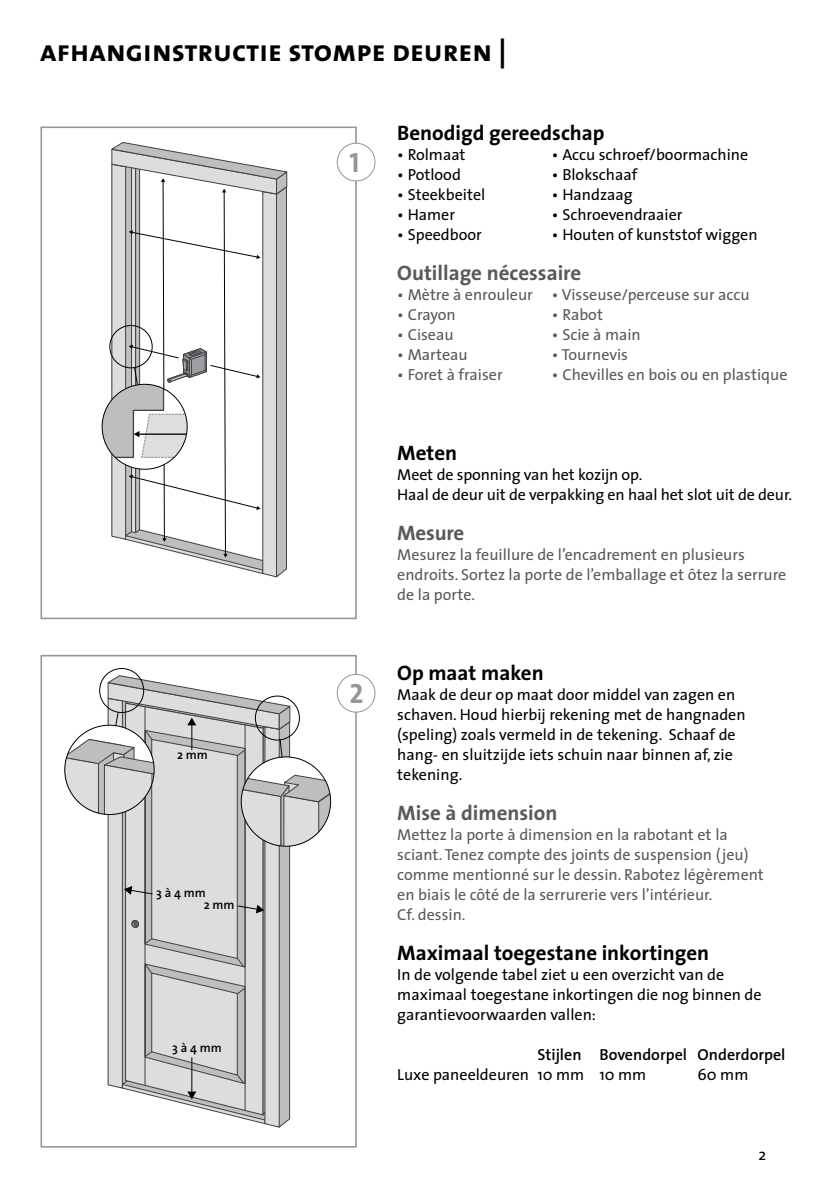
<style>
.page{position:relative;width:840px;height:1191px;background:#fff}
.page>*{position:absolute;margin:0;border:0;box-sizing:border-box;transform-origin:0 0}
.t1{font:30px "The Sans Bold Caps";color:#000}
.t2{font:28px "The Sans Bold Caps";color:#939598}
.t3{font:700 21px "The Sans";color:#000}
.t4{font:700 21px "The Sans";color:#58595b}
.t5{font:16px/20px "The Sans";color:#000}
.t6{font:16px/20px "The Sans";color:#58595b}
.t7{font:600 16px "The Sans";color:#000}
.t8{font:600 12.6px "The Sans";color:#000}
</style>
<div class="page">
<svg style="left:65px;top:674px;width:265px;height:454px"></svg>
<div style="left:40px;top:655px;width:316px;height:492px;border:2px solid #939598"></div>
<div style="left:337px;top:674px;width:38px;height:38px;background:#fff;border-radius:50%"></div>
<div style="left:336px;top:674px;width:39px;height:38px;border:1px solid #939598;border-radius:50%"></div>
<svg style="left:102px;top:142px;width:186px;height:436px"></svg>
<div style="left:40px;top:126px;width:316px;height:493px;border:2px solid #939598"></div>
<div style="left:337px;top:143px;width:38px;height:38px;background:#fff;border-radius:50%"></div>
<div style="left:336px;top:143px;width:39px;height:38px;border:1px solid #939598;border-radius:50%"></div>
<h1 class="t1" style="left:40px;top:26px;width:468px">afhanginstructie stompe deuren |</h1>
<p class="t8" style="left:177px;top:744px;width:32px">2 mm</p>
<p class="t8" style="left:156px;top:881px;width:51px">3 à 4 mm</p>
<p class="t8" style="left:204px;top:894px;width:32px">2 mm</p>
<p class="t8" style="left:172px;top:1037px;width:51px">3 à 4 mm</p>
<h2 class="t2" style="left:349px;top:139px;width:12px">1</h2>
<h2 class="t2" style="left:349px;top:670px;width:15px">2</h2>
<h3 class="t3" style="left:397px;top:115px;width:209px">Benodigd gereedschap</h3>
<p class="t5" style="left:397px;top:144px;width:70px">• Rolmaat</p>
<p class="t5" style="left:397px;top:164px;width:65px">• Potlood</p>
<p class="t5" style="left:397px;top:184px;width:89px">• Steekbeitel</p>
<p class="t5" style="left:397px;top:204px;width:59px">• Hamer</p>
<p class="t5" style="left:397px;top:224px;width:86px">• Speedboor</p>
<h3 class="t4" style="left:397px;top:255px;width:185px">Outillage nécessaire</h3>
<p class="t6" style="left:397px;top:284px;width:137px">• Mètre à enrouleur</p>
<p class="t6" style="left:397px;top:304px;width:60px">• Crayon</p>
<p class="t6" style="left:397px;top:324px;width:58px">• Ciseau</p>
<p class="t6" style="left:397px;top:344px;width:72px">• Marteau</p>
<p class="t6" style="left:397px;top:364px;width:107px">• Foret à fraiser</p>
<p class="t5" style="left:551px;top:144px;width:198px">• Accu schroef/boormachine</p>
<p class="t5" style="left:551px;top:164px;width:87px">• Blokschaaf</p>
<p class="t5" style="left:551px;top:184px;width:82px">• Handzaag</p>
<p class="t5" style="left:551px;top:204px;width:132px">• Schroevendraaier</p>
<p class="t5" style="left:551px;top:224px;width:207px">• Houten of kunststof wiggen</p>
<p class="t6" style="left:551px;top:284px;width:199px">• Visseuse/perceuse sur accu</p>
<p class="t6" style="left:551px;top:304px;width:52px">• Rabot</p>
<p class="t6" style="left:551px;top:324px;width:90px">• Scie à main</p>
<p class="t6" style="left:551px;top:344px;width:78px">• Tournevis</p>
<p class="t6" style="left:551px;top:364px;width:237px">• Chevilles en bois ou en plastique</p>
<h3 class="t3" style="left:397px;top:435px;width:61px">Meten</h3>
<p class="t5" style="left:397px;top:464px;width:396px">Meet de sponning van het kozijn op.<br>Haal de deur uit de verpakking en haal het slot uit de deur.</p>
<h3 class="t4" style="left:397px;top:515px;width:69px">Mesure</h3>
<p class="t6" style="left:397px;top:544px;width:390px">Mesurez la feuillure de l’encadrement en plusieurs endroits. Sortez la porte de l’emballage et ôtez la serrure de la porte.</p>
<h3 class="t3" style="left:397px;top:655px;width:148px">Op maat maken</h3>
<p class="t5" style="left:397px;top:684px;width:349px">Maak de deur op maat door middel van zagen en schaven. Houd hierbij rekening met de hangnaden (speling) zoals vermeld in de tekening. Schaaf de hang- en sluitzijde iets schuin naar binnen af, zie tekening.</p>
<h3 class="t4" style="left:397px;top:795px;width:162px">Mise à dimension</h3>
<p class="t6" style="left:397px;top:824px;width:368px">Mettez la porte à dimension en la rabotant et la sciant. Tenez compte des joints de suspension (jeu) comme mentionné sur le dessin. Rabotez légèrement en biais le côté de la serrurerie vers l’intérieur.<br>Cf. dessin.</p>
<h3 class="t3" style="left:397px;top:935px;width:313px">Maximaal toegestane inkortingen</h3>
<p class="t5" style="left:397px;top:964px;width:366px">In de volgende tabel ziet u een overzicht van de maximaal toegestane inkortingen die nog binnen de garantievoorwaarden vallen:</p>
<p class="t7" style="left:537px;top:1041px;width:249px">Stijlen Bovendorpel Onderdorpel</p>
<p class="t5" style="left:397px;top:1064px;width:250px">Luxe paneeldeuren 10 mm 10 mm</p>
<p class="t5" style="left:697px;top:1064px;width:52px">60 mm</p>
<p class="t5" style="left:758px;top:1144px;width:9px">2</p>
</div>
